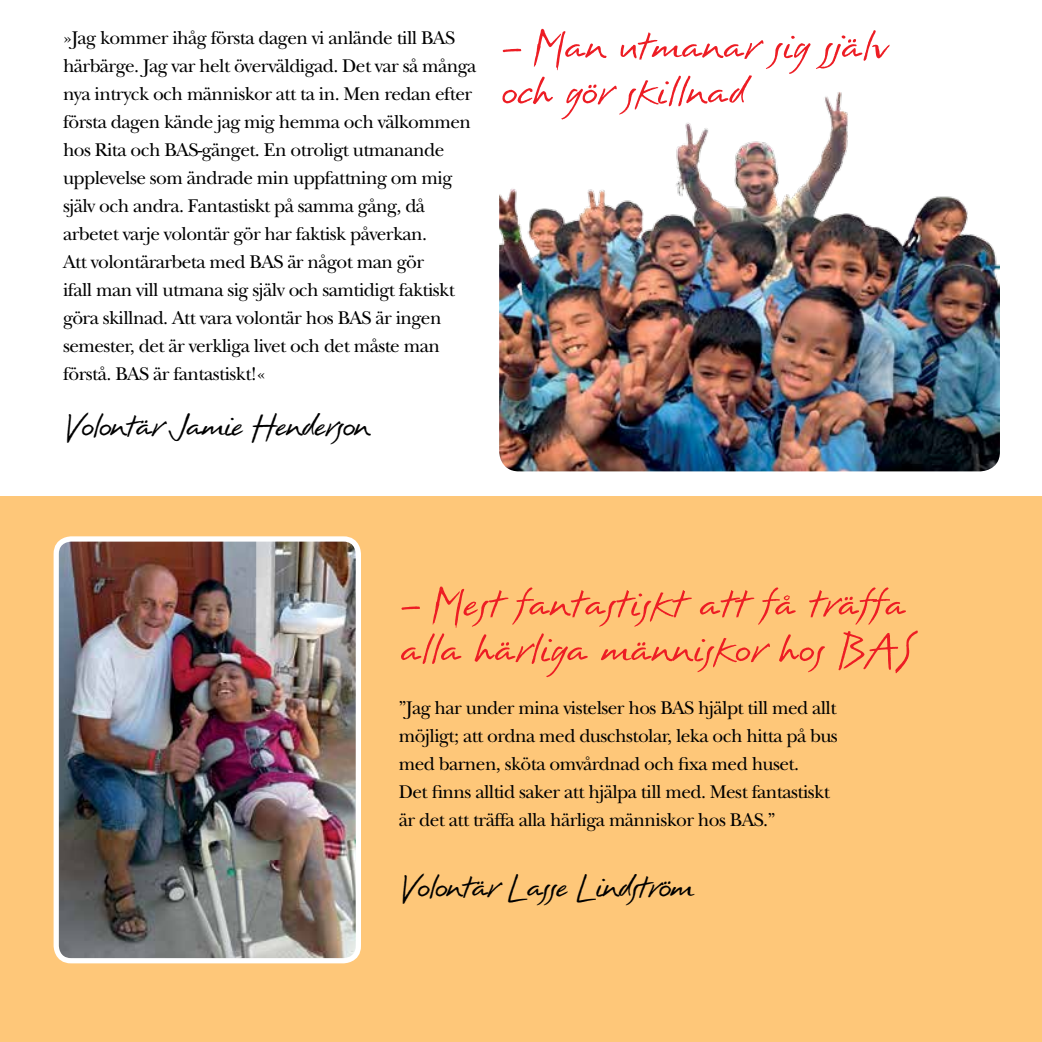
<style>
.page{position:relative;width:1042px;height:1042px;background:#fff}
.page>*{position:absolute;margin:0;border:0;box-sizing:border-box;transform-origin:0 0}
.t1{font:52.5px/45.5px "Erazure";color:#ed1d24}
.t2{font:42px "Erazure";letter-spacing:-.03em;color:#000}
.t3{font:19.25px/28px "New Baskerville";letter-spacing:-.03em;color:#000}
</style>
<div class="page">
<div style="left:0;top:496px;width:1042px;height:546px;background:#fec779"></div>
<img style="left:56px;top:542px;width:299px;height:415px">
<div style="left:54px;top:536px;width:307px;height:427px;border:5px solid #fff;border-radius:15px"></div>
<img style="left:499px;top:92px;width:501px;height:379px">
<p class="t3" style="left:63px;top:24px;width:415px">»Jag kommer ihåg första dagen vi anlände till BAS härbärge. Jag var helt överväldigad. Det var så många nya intryck och människor att ta in. Men redan efter första dagen kände jag mig hemma och välkommen hos Rita och BAS-gänget. En otroligt utmanande upplevelse som ändrade min uppfattning om mig själv och andra. Fantastiskt på samma gång, då arbetet varje volontär gör har faktisk påverkan.<br>Att volontärarbeta med BAS är något man gör<br>ifall man vill utmana sig själv och samtidigt faktiskt göra skillnad. Att vara volontär hos BAS är ingen semester, det är verkliga livet och det måste man förstå. BAS är fantastiskt!«</p>
<h2 class="t2" style="left:63px;top:407px;width:309px">Volontär Jamie Henderson</h2>
<h1 class="t1" style="left:501px;top:27px;width:387px">– Man utmanar sig själv och gör skillnad</h1>
<h1 class="t1" style="left:400px;top:585px;width:514px">– Mest fantastiskt att få träffa alla härliga människor hos BAS</h1>
<p class="t3" style="left:399px;top:693px;width:440px">”Jag har under mina vistelser hos BAS hjälpt till med allt möjligt; att ordna med duschstolar, leka och hitta på bus med barnen, sköta omvårdnad och fixa med huset.<br>Det finns alltid saker att hjälpa till med. Mest fantastiskt är det att träffa alla härliga människor hos BAS.”</p>
<h2 class="t2" style="left:399px;top:868px;width:296px">Volontär Lasse Lindström</h2>
</div>
